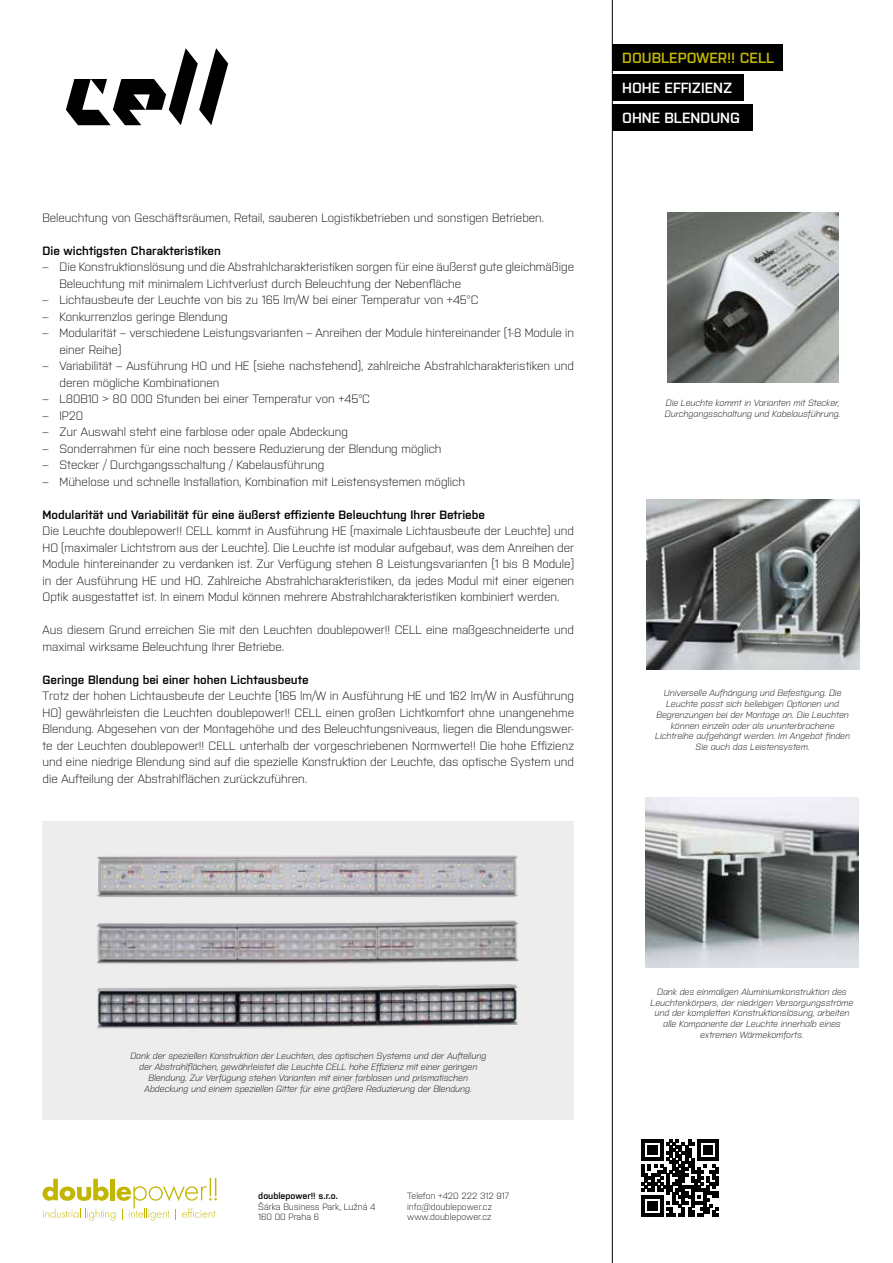
<style>
.page{position:relative;width:893px;height:1263px;background:#fff}
.page>*{position:absolute;margin:0;border:0;box-sizing:border-box;transform-origin:0 0}
.t1{font:600 14.7px/30.2px "Purista";color:#fff}
.t2{font:600 14.7px "Purista";color:#c2b600}
.t3{font:300 12px/16.5px "Purista";color:#000}
.t4{font:600 12px "Purista";color:#000}
.t5{font:italic 300 9px/10.8px "Purista";color:#000;text-align:center}
.t6{font:300 9px/10.8px "Purista";color:#000}
.t7{font:600 9px "Purista";color:#000}
</style>
<div class="page">
<hr style="left:612px;top:0;width:1px;height:1263px;background:#000">
<svg style="left:43px;top:1178px;width:174px;height:42px"></svg>
<img style="left:647px;top:500px;width:212px;height:170px">
<img style="left:646px;top:797px;width:212px;height:170px">
<svg style="left:642px;top:1139px;width:77px;height:77px"></svg>
<img style="left:668px;top:213px;width:170px;height:169px">
<div style="left:43px;top:821px;width:531px;height:299px;background:#ededed"></div>
<img style="left:96px;top:855px;width:423px;height:174px">
<div style="left:612px;top:74px;width:132px;height:27px;background:#000"></div>
<div style="left:612px;top:104px;width:140px;height:27px;background:#000"></div>
<div style="left:612px;top:45px;width:170px;height:26px;background:#000"></div>
<svg style="left:66px;top:48px;width:162px;height:77px"></svg>
<p class="t3" style="left:43px;top:208px;width:503px">Beleuchtung von Geschäftsräumen, Retail, sauberen Logistikbetrieben und sonstigen Betrieben.</p>
<p class="t4" style="left:43px;top:242px;width:180px">Die wichtigsten Charakteristiken</p>
<p class="t3" style="left:60px;top:258px;width:516px;text-indent:-17px">●– Die Konstruktionslösung und die Abstrahlcharakteristiken sorgen für eine äußerst gute gleichmäßige<br>Beleuchtung mit minimalem Lichtverlust durch Beleuchtung der Nebenfläche</p>
<p class="t3" style="left:43px;top:291px;width:437px">●– Lichtausbeute der Leuchte von bis zu 165 lm/W bei einer Temperatur von +45°C</p>
<p class="t3" style="left:43px;top:307px;width:187px">●– Konkurrenzlos geringe Blendung</p>
<p class="t3" style="left:60px;top:324px;width:516px;text-indent:-17px">●– Modularität – verschiedene Leistungsvarianten – Anreihen der Module hintereinander (1-8 Module in einer Reihe)</p>
<p class="t3" style="left:60px;top:357px;width:516px;text-indent:-17px">●– Variabilität – Ausführung HO und HE (siehe nachstehend), zahlreiche Abstrahlcharakteristiken und deren mögliche Kombinationen</p>
<p class="t3" style="left:43px;top:390px;width:329px">●– L80B10 &gt; 80 000 Stunden bei einer Temperatur von +45°C</p>
<p class="t3" style="left:43px;top:406px;width:42px">●– IP20</p>
<p class="t3" style="left:43px;top:423px;width:307px">●– Zur Auswahl steht eine farblose oder opale Abdeckung</p>
<p class="t3" style="left:43px;top:439px;width:401px">●– Sonderrahmen für eine noch bessere Reduzierung der Blendung möglich</p>
<p class="t3" style="left:43px;top:456px;width:283px">●– Stecker / Durchgangsschaltung / Kabelausführung</p>
<p class="t3" style="left:43px;top:472px;width:424px">●– Mühelose und schnelle Installation, Kombination mit Leistensystemen möglich</p>
<p class="t4" style="left:43px;top:506px;width:444px">Modularität und Variabilität für eine äußerst effiziente Beleuchtung Ihrer Betriebe</p>
<p class="t3" style="left:43px;top:522px;width:533px;text-align:justify">Die Leuchte doublepower!! CELL kommt in Ausführung HE (maximale Lichtausbeute der Leuchte) und HO (maximaler Lichtstrom aus der Leuchte). Die Leuchte ist modular aufgebaut, was dem Anreihen der Module hintereinander zu verdanken ist. Zur Verfügung stehen 8 Leistungsvarianten (1 bis 8 Module) in der Ausführung HE und HO. Zahlreiche Abstrahlcharakteristiken, da jedes Modul mit einer eigenen Optik ausgestattet ist. In einem Modul können mehrere Abstrahlcharakteristiken kombiniert werden.</p>
<p class="t3" style="left:43px;top:621px;width:533px">Aus diesem Grund erreichen Sie mit den Leuchten doublepower!! CELL eine maßgeschneiderte und maximal wirksame Beleuchtung Ihrer Betriebe.</p>
<p class="t4" style="left:43px;top:671px;width:268px">Geringe Blendung bei einer hohen Lichtausbeute</p>
<p class="t3" style="left:43px;top:687px;width:533px;text-align:justify">Trotz der hohen Lichtausbeute der Leuchte (165 lm/W in Ausführung HE und 162 lm/W in Ausführung HO) gewährleisten die Leuchten doublepower!! CELL einen großen Lichtkomfort ohne unangenehme Blendung. Abgesehen von der Montagehöhe und des Beleuchtungsniveaus, liegen die Blendungswer&shy;te der Leuchten doublepower!! CELL unterhalb der vorgeschriebenen Normwerte!! Die hohe Effizienz und eine niedrige Blendung sind auf die spezielle Konstruktion der Leuchte, das optische System und die Aufteilung der Abstrahlflächen zurückzuführen.</p>
<p class="t2" style="left:622px;top:48px;width:154px">DOUBLEPOWER!! CELL</p>
<p class="t1" style="left:622px;top:72px;width:119px">HOHE EFFIZIENZ<br>OHNE BLENDUNG</p>
<p class="t5" style="left:665px;top:397px;width:177px;text-align:left">Die Leuchte kommt in Varianten mit Stecker,<br>Durchgangsschaltung und Kabelausführung.</p>
<p class="t5" style="left:655px;top:687px;width:196px">Universelle Aufhängung und Befestigung. Die Leuchte passt sich beliebigen Optionen und Begrenzungen bei der Montage an. Die Leuchten können einzeln oder als ununterbrochene Lichtreihe aufgehängt werden. Im Angebot finden Sie auch das Leistensystem.</p>
<p class="t5" style="left:130px;top:1050px;width:357px">Dank der speziellen Konstruktion der Leuchten, des optischen Systems und der Aufteilung der Abstrahlflächen, gewährleistet die Leuchte CELL hohe Effizienz mit einer geringen Blendung. Zur Verfügung stehen Varianten mit einer farblosen und prismatischen Abdeckung und einem speziellen Gitter für eine größere Reduzierung der Blendung.</p>
<p class="t7" style="left:258px;top:1189px;width:81px">doublepower!! s.r.o.</p>
<p class="t6" style="left:258px;top:1200px;width:119px">Šárka Business Park, Lužná 4<br>160 00 Praha 6</p>
<p class="t6" style="left:407px;top:1189px;width:104px">Telefon +420 222 312 917 info@doublepower.cz www.doublepower.cz</p>
<p class="t5" style="left:651px;top:985px;width:204px">Dank des einmaligen Aluminiumkonstruktion des Leuchtenkörpers, der niedrigen Versorgungsströme und der kompletten Konstruktionslösung, arbeiten alle Komponente der Leuchte innerhalb eines extremen Wärmekomforts.</p>
</div>
